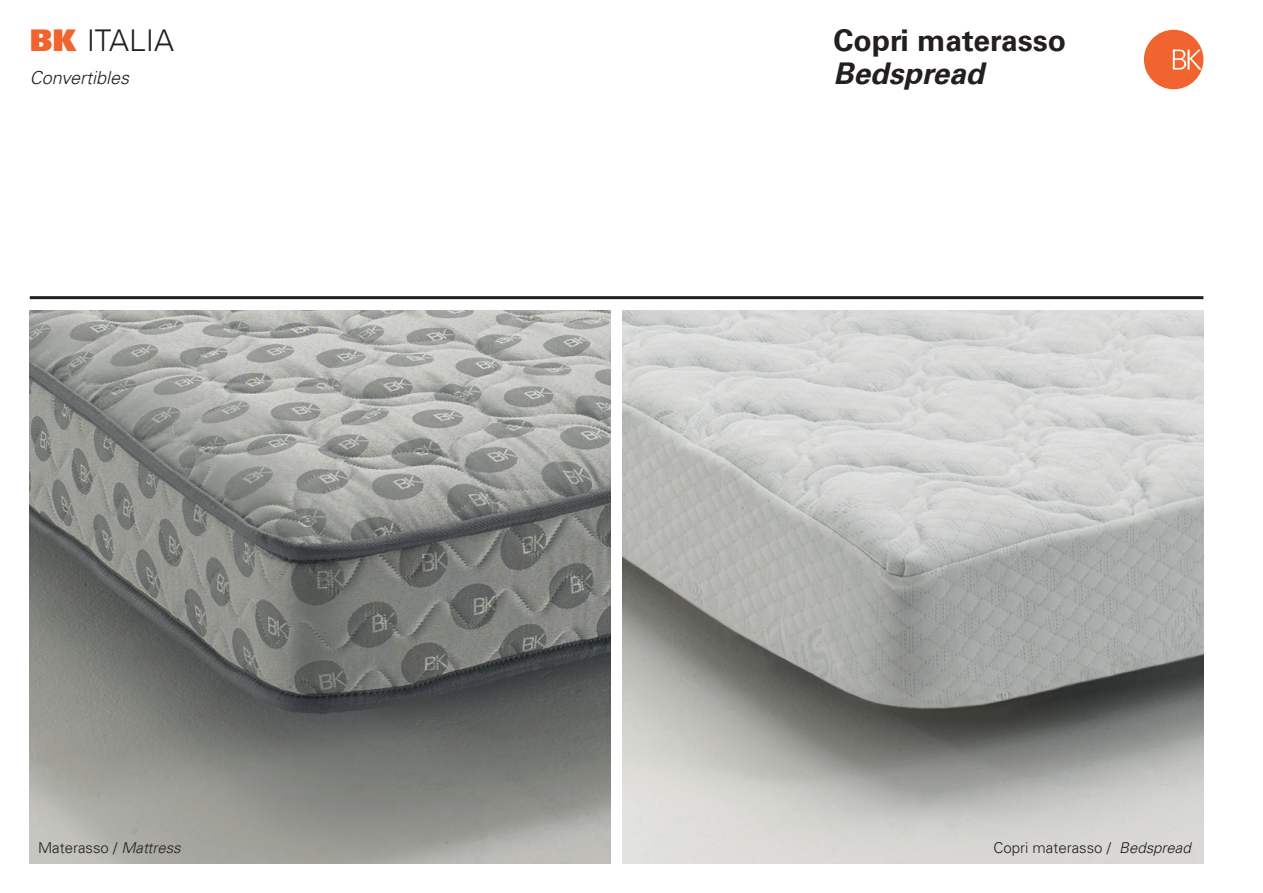
<style>
.page{position:relative;width:1263px;height:893px;background:#fff}
.page>*{position:absolute;margin:0;border:0;box-sizing:border-box;transform-origin:0 0}
.t1{font:700 30px "Univers LT";color:#231f20}
.t2{font:italic 700 30px "Univers LT";color:#231f20}
.t3{font:300 30px "Univers LT";color:#231f20}
.t4{font:italic 300 18px "Univers LT";color:#231f20}
.t5{font:300 15px "Univers LT";color:#231f20}
.s1{font-weight:900;color:#f2642f}
.s2{font-style:italic}
</style>
<div class="page">
<img style="left:30px;top:310px;width:580px;height:553px">
<img style="left:623px;top:310px;width:580px;height:553px">
<div style="left:1144px;top:30px;width:59px;height:59px;background:#f2642f;border-radius:50%"></div>
<svg style="left:1173px;top:50px;width:29px;height:20px"></svg>
<hr style="left:30px;top:296px;width:1173px;height:3px;background:#231f20">
<h1 class="t3" style="left:30px;top:23px;width:146px"><span class="s1">BK</span> ITALIA</h1>
<p class="t4" style="left:30px;top:67px;width:101px">Convertibles</p>
<h1 class="t1" style="left:833px;top:23px;width:234px">Copri materasso</h1>
<h1 class="t2" style="left:833px;top:56px;width:152px">Bedspread</h1>
<p class="t5" style="left:38px;top:838px;width:144px">Materasso / <span class="s2">Mattress</span></p>
<p class="t5" style="left:993px;top:838px;width:199px">Copri materasso / <span class="s2">Bedspread</span></p>
</div>
